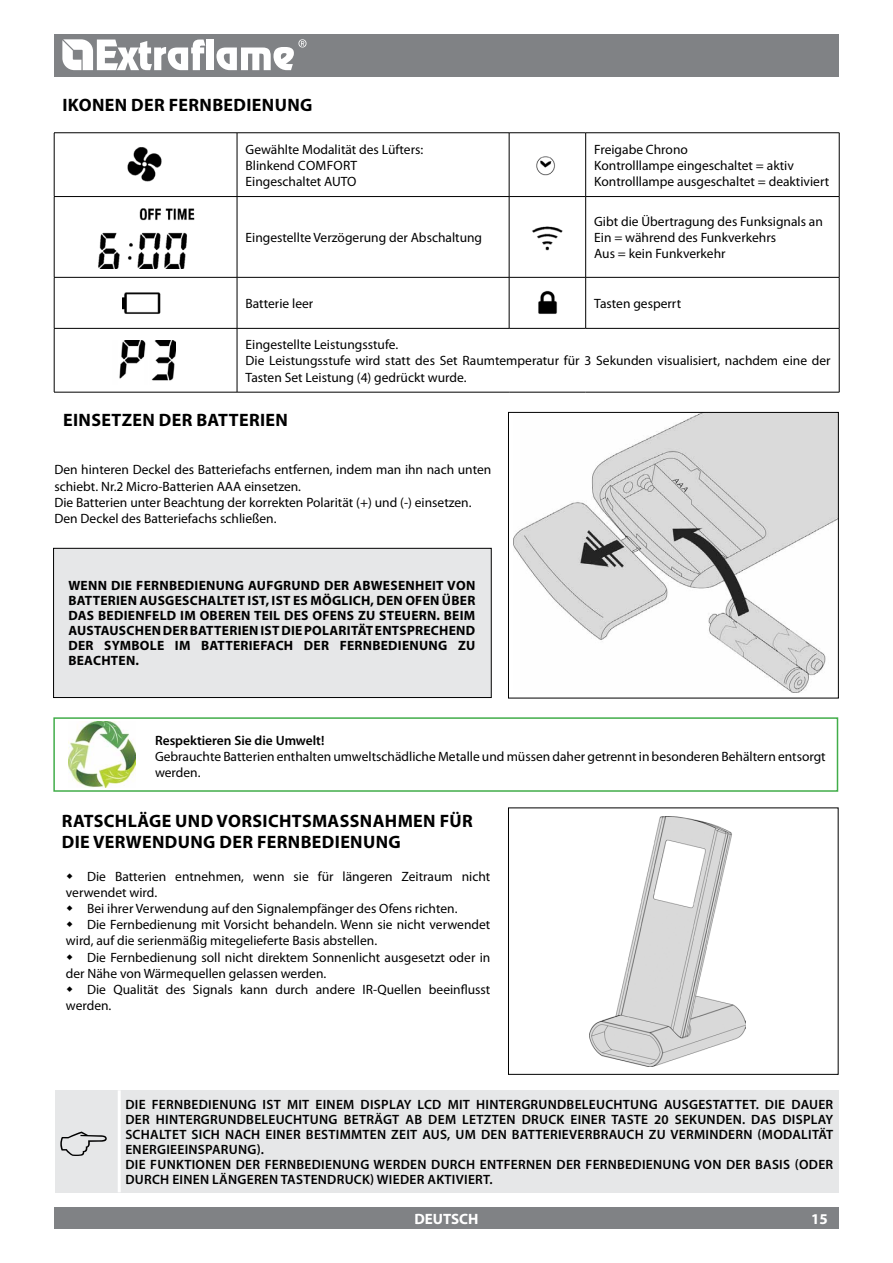
<style>
.page{position:relative;width:893px;height:1263px;background:#fff}
.page>*{position:absolute;margin:0;border:0;box-sizing:border-box;transform-origin:0 0}
.t1{font:700 18px "Myriad Pro";letter-spacing:.02em;color:#000}
.t2{font:700 15px "Myriad Pro";color:#fff}
.t3{font:13.5px/16.2px "Myriad Pro";color:#000}
.t4{font:600 13.5px/15px "Myriad Pro";letter-spacing:.02em;color:#000}
.t5{font:700 13.5px/15px "Myriad Pro";letter-spacing:.02em;color:#000;text-align:justify}
.t6{font:600 13.5px "Myriad Pro";color:#000}
</style>
<div class="page">
<img style="left:589px;top:817px;width:157px;height:249px">
<svg style="left:623px;top:1003px;width:50px;height:21px"></svg>
<img style="left:514px;top:414px;width:322px;height:279px">
<div style="left:508px;top:412px;width:330px;height:286px;border:1px solid #000"></div>
<div style="left:54px;top:34px;width:785px;height:43px;background:#808285"></div>
<div style="left:54px;top:1208px;width:785px;height:21px;background:#808285"></div>
<svg style="left:62px;top:39px;width:143px;height:31px"></svg>
<div style="left:207px;top:40px;width:7px;height:30px;background:#fff"></div>
<svg style="left:216px;top:39px;width:90px;height:31px"></svg>
<div style="left:53px;top:717px;width:785px;height:75px;border:2px solid #41ad49"></div>
<img style="left:69px;top:721px;width:67px;height:66px">
<div style="left:54px;top:548px;width:437px;height:149px;background:#e6e7e8"></div>
<div style="left:53px;top:548px;width:438px;height:150px;border:1px solid #000"></div>
<hr style="left:54px;top:132px;width:183px;height:1px;background:#000">
<hr style="left:54px;top:133px;width:1px;height:63px;background:#000">
<hr style="left:237px;top:132px;width:272px;height:1px;background:#000">
<hr style="left:237px;top:133px;width:1px;height:63px;background:#000">
<hr style="left:509px;top:132px;width:77px;height:1px;background:#000">
<hr style="left:509px;top:133px;width:1px;height:63px;background:#000">
<hr style="left:586px;top:132px;width:253px;height:1px;background:#000">
<hr style="left:585px;top:133px;width:1px;height:63px;background:#000">
<hr style="left:839px;top:133px;width:1px;height:63px;background:#000">
<hr style="left:54px;top:196px;width:183px;height:1px;background:#000">
<hr style="left:54px;top:197px;width:1px;height:80px;background:#000">
<hr style="left:237px;top:196px;width:272px;height:1px;background:#000">
<hr style="left:237px;top:197px;width:1px;height:80px;background:#000">
<hr style="left:509px;top:196px;width:77px;height:1px;background:#000">
<hr style="left:509px;top:197px;width:1px;height:80px;background:#000">
<hr style="left:586px;top:196px;width:253px;height:1px;background:#000">
<hr style="left:585px;top:197px;width:1px;height:80px;background:#000">
<hr style="left:839px;top:197px;width:1px;height:80px;background:#000">
<hr style="left:509px;top:277px;width:77px;height:1px;background:#000">
<hr style="left:586px;top:277px;width:253px;height:1px;background:#000">
<hr style="left:585px;top:277px;width:1px;height:51px;background:#000">
<hr style="left:839px;top:277px;width:1px;height:51px;background:#000">
<hr style="left:54px;top:329px;width:1px;height:63px;background:#000">
<hr style="left:237px;top:329px;width:1px;height:63px;background:#000">
<hr style="left:54px;top:277px;width:183px;height:1px;background:#000">
<hr style="left:54px;top:277px;width:1px;height:51px;background:#000">
<hr style="left:237px;top:277px;width:272px;height:1px;background:#000">
<hr style="left:237px;top:277px;width:1px;height:51px;background:#000">
<hr style="left:509px;top:277px;width:1px;height:51px;background:#000">
<hr style="left:54px;top:328px;width:183px;height:1px;background:#000">
<hr style="left:237px;top:328px;width:272px;height:1px;background:#000">
<hr style="left:509px;top:328px;width:77px;height:1px;background:#000">
<hr style="left:586px;top:328px;width:253px;height:1px;background:#000">
<hr style="left:54px;top:392px;width:183px;height:1px;background:#000">
<hr style="left:237px;top:392px;width:272px;height:1px;background:#000">
<hr style="left:509px;top:392px;width:77px;height:1px;background:#000">
<hr style="left:586px;top:392px;width:253px;height:1px;background:#000">
<hr style="left:839px;top:329px;width:1px;height:63px;background:#000">
<img style="left:127px;top:147px;width:35px;height:35px">
<img style="left:536px;top:156px;width:19px;height:20px">
<img style="left:98px;top:208px;width:97px;height:60px">
<img style="left:532px;top:226px;width:31px;height:25px">
<img style="left:122px;top:292px;width:39px;height:22px">
<img style="left:538px;top:290px;width:19px;height:24px">
<img style="left:119px;top:341px;width:56px;height:40px">
<div style="left:55px;top:1090px;width:784px;height:102px;background:#e6e7e8"></div>
<hr style="left:118px;top:1090px;width:3px;height:102px;background:#fff">
<h1 class="t1" style="left:62px;top:93px;width:251px">IKONEN DER FERNBEDIENUNG</h1>
<p class="t3" style="left:246px;top:141px;width:179px">Gewählte Modalität des Lüfters:<br>Blinkend COMFORT<br>Eingeschaltet AUTO</p>
<p class="t3" style="left:594px;top:141px;width:236px">Freigabe Chrono<br>Kontrolllampe eingeschaltet = aktiv<br>Kontrolllampe ausgeschaltet = deaktiviert</p>
<p class="t3" style="left:246px;top:229px;width:238px">Eingestellte Verzögerung der Abschaltung</p>
<p class="t3" style="left:594px;top:213px;width:230px">Gibt die Übertragung des Funksignals an<br>Ein = während des Funkverkehrs<br>Aus = kein Funkverkehr</p>
<p class="t3" style="left:246px;top:295px;width:69px">Batterie leer</p>
<p class="t3" style="left:594px;top:295px;width:88px">Tasten gesperrt</p>
<p class="t3" style="left:246px;top:336px;width:587px">Eingestellte Leistungsstufe.<br>Die Leistungsstufe wird statt des Set Raumtemperatur für 3 Sekunden visualisiert, nachdem eine der<br>Tasten Set Leistung (4) gedrückt wurde.</p>
<h1 class="t1" style="left:63px;top:408px;width:226px">EINSETZEN DER BATTERIEN</h1>
<p class="t3" style="left:54px;top:461px;width:438px">Den hinteren Deckel des Batteriefachs entfernen, indem man ihn nach unten schiebt. Nr.2 Micro-Batterien AAA einsetzen.<br>Die Batterien unter Beachtung der korrekten Polarität (+) und (-) einsetzen.<br>Den Deckel des Batteriefachs schließen.</p>
<p class="t5" style="left:68px;top:578px;width:408px">WENN DIE FERNBEDIENUNG AUFGRUND DER ABWESENHEIT VON BATTERIEN AUSGESCHALTET IST, IST ES MÖGLICH, DEN OFEN ÜBER DAS BEDIENFELD IM OBEREN TEIL DES OFENS ZU STEUERN. BEIM AUSTAUSCHEN DER BATTERIEN IST DIE POLARITÄT ENTSPRECHEND DER SYMBOLE IM BATTERIEFACH DER FERNBEDIENUNG ZU BEACHTEN.</p>
<p class="t6" style="left:155px;top:731px;width:171px">RESPEKTIEREN SIE DIE UMWELT!</p>
<p class="t3" style="left:155px;top:748px;width:672px">Gebrauchte Batterien enthalten umweltschädliche Metalle und müssen daher getrennt in besonderen Behältern entsorgt werden.</p>
<h1 class="t1" style="left:62px;top:809px;width:12px">RATSCHLÄGE</h1>
<h1 class="t1" style="left:175px;top:809px;width:14px">UND</h1>
<h1 class="t1" style="left:217px;top:809px;width:13px">VORSICHTSMASSNAHMEN</h1>
<h1 class="t1" style="left:440px;top:809px;width:22px">FÜR</h1>
<h1 class="t1" style="left:62px;top:830px;width:10px">DIE</h1>
<h1 class="t1" style="left:93px;top:830px;width:62px">VERWENDUNG</h1>
<h1 class="t1" style="left:220px;top:830px;width:12px">DER</h1>
<h1 class="t1" style="left:257px;top:830px;width:22px">FERNBEDIENUNG</h1>
<p class="t3" style="left:87px;top:868px;width:405px">Die Batterien entnehmen, wenn sie für längeren Zeitraum nicht</p>
<p class="t3" style="left:66px;top:884px;width:93px">verwendet wird.</p>
<p class="t3" style="left:87px;top:900px;width:372px">Bei ihrer Verwendung auf den Signalempfänger des Ofens richten.</p>
<p class="t3" style="left:87px;top:916px;width:405px">Die Fernbedienung mit Vorsicht behandeln. Wenn sie nicht verwendet</p>
<p class="t3" style="left:66px;top:932px;width:313px">wird, auf die serienmäßig mitegelieferte Basis abstellen.</p>
<p class="t3" style="left:87px;top:949px;width:405px">Die Fernbedienung soll nicht direktem Sonnenlicht ausgesetzt oder in</p>
<p class="t3" style="left:66px;top:965px;width:262px">der Nähe von Wärmequellen gelassen werden.</p>
<p class="t3" style="left:87px;top:981px;width:405px">Die Qualität des Signals kann durch andere IR-Quellen beeinflusst</p>
<p class="t3" style="left:66px;top:997px;width:47px">werden.</p>
<p class="t4" style="left:125px;top:1096px;width:709px">DIE FERNBEDIENUNG IST MIT EINEM DISPLAY LCD MIT HINTERGRU NDBELEUCHTUNG AUSGESTATTET. DIE DAUER DER HINTERGRU NDBELEUCHTUNG BETRÄGT AB DEM LETZTEN DRUCK EINER TASTE 20 SEKUNDEN. DAS DISPLAY SCHALTET SICH NACH EINER BESTIMMTEN ZEIT AUS, UM DEN BATTERIEVERBRAUCH ZU VERMINDERN (MODALITÄT ENERGIEEINSPARU NG).<br>DIE FUNKTIONEN DER FERNBEDIENUNG WERDEN DUR</p>
<p class="t4" style="left:458px;top:1156px;width:374px">CH ENTFERNEN DER FERNBEDIENUNG VON DER BASIS (ODER</p>
<p class="t4" style="left:125px;top:1171px;width:10px">DUR</p>
<p class="t4" style="left:152px;top:1171px;width:185px">CH EINEN LÄNGEREN TASTENDRU</p>
<p class="t4" style="left:354px;top:1171px;width:140px">CK) WIEDER AKTIVIERT.</p>
<p class="t2" style="left:414px;top:1209px;width:66px">DEUTSCH</p>
<p class="t2" style="left:811px;top:1209px;width:18px">15</p>
</div>
